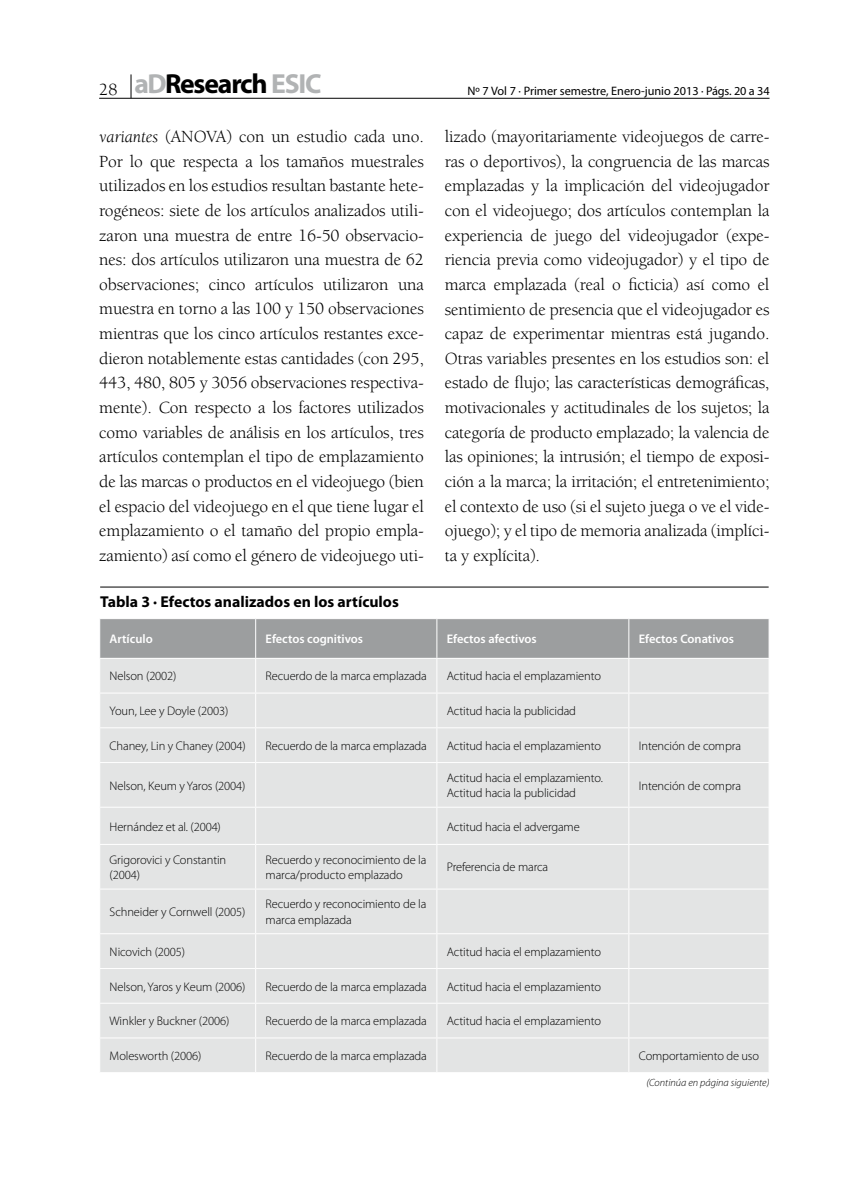
<style>
.page{position:relative;width:844px;height:1191px;background:#fff}
.page>*{position:absolute;margin:0;border:0;box-sizing:border-box;transform-origin:0 0}
.t1{font:700 27.65px "Myriad Pro";letter-spacing:-.04em;color:#000}
.t2{font:17.5px/24.7px "Berkeley";letter-spacing:-.015em;color:#000;text-align:justify}
.t3{font:700 15.75px "Myriad Pro";color:#000}
.t4{font:300 12.42px/15.8px "Myriad Pro";letter-spacing:-.01em;color:#000}
.t5{font:600 12.42px "Myriad Pro";color:#fff}
.t6{font:12.25px "Myriad Pro";color:#000}
.t7{font:italic 300 10.5px "Myriad Pro";color:#000}
.s1{font-family:"Berkeley";font-weight:400;font-size:17.5px}
.s2{color:#b1b3b4}
.s3{font-style:italic}
</style>
<div class="page">
<hr style="left:99px;top:98px;width:670px;height:1px;background:#000">
<svg style="left:131px;top:74px;width:1px;height:24px"></svg>
<div style="left:100px;top:619px;width:668px;height:39px;background:#9c9e9f"></div>
<div style="left:100px;top:659px;width:668px;height:413px;background:#e3e4e4"></div>
<hr style="left:255px;top:619px;width:1px;height:39px;background:#fff">
<hr style="left:436px;top:619px;width:1px;height:39px;background:#fff">
<hr style="left:628px;top:619px;width:1px;height:39px;background:#fff">
<hr style="left:255px;top:659px;width:1px;height:33px;background:#fff">
<hr style="left:436px;top:659px;width:1px;height:33px;background:#fff">
<hr style="left:628px;top:659px;width:1px;height:33px;background:#fff">
<hr style="left:99px;top:692px;width:156px;height:1px;background:#fff">
<hr style="left:255px;top:692px;width:182px;height:1px;background:#fff">
<hr style="left:255px;top:693px;width:1px;height:34px;background:#fff">
<hr style="left:437px;top:692px;width:191px;height:1px;background:#fff">
<hr style="left:436px;top:693px;width:1px;height:34px;background:#fff">
<hr style="left:628px;top:692px;width:141px;height:1px;background:#fff">
<hr style="left:628px;top:693px;width:1px;height:34px;background:#fff">
<hr style="left:99px;top:727px;width:156px;height:1px;background:#fff">
<hr style="left:255px;top:727px;width:182px;height:1px;background:#fff">
<hr style="left:255px;top:728px;width:1px;height:34px;background:#fff">
<hr style="left:437px;top:727px;width:191px;height:1px;background:#fff">
<hr style="left:436px;top:728px;width:1px;height:34px;background:#fff">
<hr style="left:628px;top:727px;width:141px;height:1px;background:#fff">
<hr style="left:628px;top:728px;width:1px;height:34px;background:#fff">
<hr style="left:99px;top:762px;width:156px;height:1px;background:#fff">
<hr style="left:255px;top:762px;width:182px;height:1px;background:#fff">
<hr style="left:255px;top:763px;width:1px;height:43px;background:#fff">
<hr style="left:437px;top:762px;width:191px;height:1px;background:#fff">
<hr style="left:436px;top:763px;width:1px;height:43px;background:#fff">
<hr style="left:628px;top:762px;width:141px;height:1px;background:#fff">
<hr style="left:628px;top:763px;width:1px;height:43px;background:#fff">
<hr style="left:99px;top:806px;width:156px;height:1px;background:#fff">
<hr style="left:255px;top:806px;width:182px;height:1px;background:#fff">
<hr style="left:255px;top:807px;width:1px;height:37px;background:#fff">
<hr style="left:437px;top:806px;width:191px;height:1px;background:#fff">
<hr style="left:436px;top:807px;width:1px;height:37px;background:#fff">
<hr style="left:628px;top:806px;width:141px;height:1px;background:#fff">
<hr style="left:628px;top:807px;width:1px;height:37px;background:#fff">
<hr style="left:99px;top:844px;width:156px;height:1px;background:#fff">
<hr style="left:255px;top:844px;width:182px;height:1px;background:#fff">
<hr style="left:255px;top:845px;width:1px;height:43px;background:#fff">
<hr style="left:437px;top:844px;width:191px;height:1px;background:#fff">
<hr style="left:436px;top:845px;width:1px;height:43px;background:#fff">
<hr style="left:628px;top:844px;width:141px;height:1px;background:#fff">
<hr style="left:628px;top:845px;width:1px;height:43px;background:#fff">
<hr style="left:99px;top:888px;width:156px;height:1px;background:#fff">
<hr style="left:255px;top:888px;width:182px;height:1px;background:#fff">
<hr style="left:255px;top:889px;width:1px;height:44px;background:#fff">
<hr style="left:437px;top:888px;width:191px;height:1px;background:#fff">
<hr style="left:436px;top:889px;width:1px;height:44px;background:#fff">
<hr style="left:628px;top:888px;width:141px;height:1px;background:#fff">
<hr style="left:628px;top:889px;width:1px;height:44px;background:#fff">
<hr style="left:99px;top:933px;width:156px;height:1px;background:#fff">
<hr style="left:255px;top:933px;width:182px;height:1px;background:#fff">
<hr style="left:255px;top:934px;width:1px;height:34px;background:#fff">
<hr style="left:437px;top:933px;width:191px;height:1px;background:#fff">
<hr style="left:436px;top:934px;width:1px;height:34px;background:#fff">
<hr style="left:628px;top:933px;width:141px;height:1px;background:#fff">
<hr style="left:628px;top:934px;width:1px;height:34px;background:#fff">
<hr style="left:99px;top:968px;width:156px;height:1px;background:#fff">
<hr style="left:255px;top:968px;width:182px;height:1px;background:#fff">
<hr style="left:255px;top:969px;width:1px;height:33px;background:#fff">
<hr style="left:437px;top:968px;width:191px;height:1px;background:#fff">
<hr style="left:436px;top:969px;width:1px;height:33px;background:#fff">
<hr style="left:628px;top:968px;width:141px;height:1px;background:#fff">
<hr style="left:628px;top:969px;width:1px;height:33px;background:#fff">
<hr style="left:99px;top:1002px;width:156px;height:1px;background:#fff">
<hr style="left:255px;top:1002px;width:182px;height:1px;background:#fff">
<hr style="left:255px;top:1003px;width:1px;height:34px;background:#fff">
<hr style="left:437px;top:1002px;width:191px;height:1px;background:#fff">
<hr style="left:436px;top:1003px;width:1px;height:34px;background:#fff">
<hr style="left:628px;top:1002px;width:141px;height:1px;background:#fff">
<hr style="left:628px;top:1003px;width:1px;height:34px;background:#fff">
<hr style="left:99px;top:1037px;width:156px;height:1px;background:#fff">
<hr style="left:255px;top:1037px;width:182px;height:1px;background:#fff">
<hr style="left:255px;top:1038px;width:1px;height:34px;background:#fff">
<hr style="left:437px;top:1037px;width:191px;height:1px;background:#fff">
<hr style="left:436px;top:1038px;width:1px;height:34px;background:#fff">
<hr style="left:628px;top:1037px;width:141px;height:1px;background:#fff">
<hr style="left:628px;top:1038px;width:1px;height:34px;background:#fff">
<hr style="left:100px;top:587px;width:668px;height:1px;background:#000">
<h1 class="t1" style="left:99px;top:65px;width:224px"><span class="s1">28</span> <span class="s2">aD</span>Research <span class="s2">ESIC</span></h1>
<p class="t6" style="left:467px;top:83px;width:303px">Nº 7 Vol 7 · Primer semestre, Enero-junio 2013 · Págs. 20 a 34</p>
<p class="t2" style="left:99px;top:125px;width:326px"><span class="s3">variantes</span> (ANOVA) con un estudio cada uno.<br>Por lo que respecta a los tamaños muestrales utilizados en los estudios resultan bastante hete&shy;rogéneos: siete de los artículos analizados utili&shy;zaron una muestra de entre 16-50 observacio&shy;nes: dos artículos utilizaron una muestra de 62 observaciones; cinco artículos utilizaron una muestra en torno a las 100 y 150 observaciones mientras que los cinco artículos restantes exce&shy;dieron notablemente estas cantidades (con 295, 443, 480, 805 y 3056 observaciones respectiva&shy;mente). Con respecto a los factores utilizados como variables de análisis en los artículos, tres artículos contemplan el tipo de emplazamiento de las marcas o productos en el videojuego (bien el espacio del videojuego en el que tiene lugar el emplazamiento o el tamaño del propio empla&shy;zamiento) así como el género de videojuego uti-</p>
<p class="t2" style="left:445px;top:125px;width:326px">lizado (mayoritariamente videojuegos de carre&shy;ras o deportivos), la congruencia de las marcas emplazadas y la implicación del videojugador con el videojuego; dos artículos contemplan la experiencia de juego del videojugador (expe&shy;riencia previa como videojugador) y el tipo de marca emplazada (real o ficticia) así como el sentimiento de presencia que el videojugador es capaz de experimentar mientras está jugando.<br>Otras variables presentes en los estudios son: el estado de flujo; las características demográficas, motivacionales y actitudinales de los sujetos; la categoría de producto emplazado; la valencia de las opiniones; la intrusión; el tiempo de exposi&shy;ción a la marca; la irritación; el entretenimiento; el contexto de uso (si el sujeto juega o ve el vide&shy;ojuego); y el tipo de memoria analizada (implíci&shy;ta y explícita).</p>
<p class="t3" style="left:100px;top:591px;width:300px">Tabla 3 · Efectos analizados en los artículos</p>
<p class="t5" style="left:110px;top:631px;width:45px">Artículo</p>
<p class="t5" style="left:265px;top:631px;width:99px">Efectos cognitivos</p>
<p class="t5" style="left:446px;top:631px;width:91px">Efectos afectivos</p>
<p class="t5" style="left:638px;top:631px;width:97px">Efectos Conativos</p>
<p class="t4" style="left:110px;top:668px;width:68px">Nelson (2002)</p>
<p class="t4" style="left:265px;top:668px;width:163px">Recuerdo de la marca emplazada</p>
<p class="t4" style="left:446px;top:668px;width:156px">Actitud hacia el emplazamiento</p>
<p class="t4" style="left:110px;top:703px;width:120px">Youn, Lee y Doyle (2003)</p>
<p class="t4" style="left:446px;top:703px;width:131px">Actitud hacia la publicidad</p>
<p class="t4" style="left:110px;top:737px;width:137px">Chaney, Lin y Chaney (2004)</p>
<p class="t4" style="left:265px;top:737px;width:163px">Recuerdo de la marca emplazada</p>
<p class="t4" style="left:446px;top:737px;width:156px">Actitud hacia el emplazamiento</p>
<p class="t4" style="left:638px;top:737px;width:104px">Intención de compra</p>
<p class="t4" style="left:110px;top:777px;width:137px">Nelson, Keum y Yaros (2004)</p>
<p class="t4" style="left:446px;top:769px;width:157px">Actitud hacia el emplazamiento.<br>Actitud hacia la publicidad</p>
<p class="t4" style="left:638px;top:777px;width:104px">Intención de compra</p>
<p class="t4" style="left:110px;top:818px;width:113px">Hernández et al. (2004)</p>
<p class="t4" style="left:446px;top:818px;width:134px">Actitud hacia el advergame</p>
<p class="t4" style="left:110px;top:851px;width:118px">Grigorovici y Constantin (2004)</p>
<p class="t4" style="left:265px;top:851px;width:162px">Recuerdo y reconocimiento de la marca/producto emplazado</p>
<p class="t4" style="left:446px;top:859px;width:103px">Preferencia de marca</p>
<p class="t4" style="left:110px;top:904px;width:137px">Schneider y Cornwell (2005)</p>
<p class="t4" style="left:265px;top:896px;width:162px">Recuerdo y reconocimiento de la marca emplazada</p>
<p class="t4" style="left:110px;top:943px;width:77px">Nicovich (2005)</p>
<p class="t4" style="left:446px;top:943px;width:156px">Actitud hacia el emplazamiento</p>
<p class="t4" style="left:110px;top:978px;width:137px">Nelson, Yaros y Keum (2006)</p>
<p class="t4" style="left:265px;top:978px;width:163px">Recuerdo de la marca emplazada</p>
<p class="t4" style="left:446px;top:978px;width:156px">Actitud hacia el emplazamiento</p>
<p class="t4" style="left:110px;top:1013px;width:121px">Winkler y Buckner (2006)</p>
<p class="t4" style="left:265px;top:1013px;width:163px">Recuerdo de la marca emplazada</p>
<p class="t4" style="left:446px;top:1013px;width:156px">Actitud hacia el emplazamiento</p>
<p class="t4" style="left:110px;top:1048px;width:93px">Molesworth (2006)</p>
<p class="t4" style="left:265px;top:1048px;width:163px">Recuerdo de la marca emplazada</p>
<p class="t4" style="left:638px;top:1048px;width:122px">Comportamiento de uso</p>
<p class="t7" style="left:646px;top:1076px;width:125px">(Continúa en página siguiente)</p>
</div>
